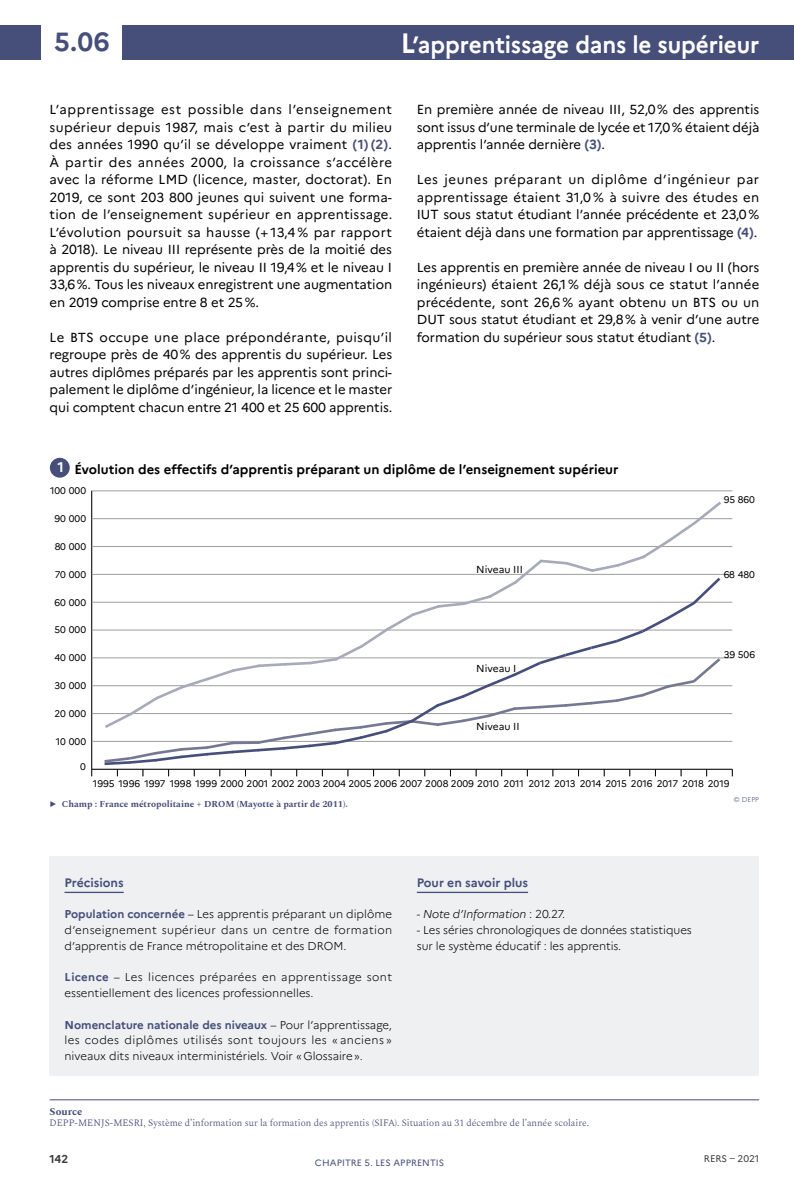
<style>
.page{position:relative;width:794px;height:1191px;background:#fff}
.page>*{position:absolute;margin:0;border:0;box-sizing:border-box;transform-origin:0 0}
.N__page_fiche{font:700 26.25px "Marianne";color:#464e7a}
.Titre_fiche{font:700 23.62px "Marianne";letter-spacing:-.005em;color:#fff;scale:.95 1}
.N__figure{font:700 14px "Marianne";color:#fff}
.texte_courant{font:13.12px/17.5px "Marianne";letter-spacing:-.005em;color:#000;text-align:justify}
.titre_figure{font:700 13.12px "Marianne";color:#000}
.titre_Pour_en_savoir{font:700 12.25px "Marianne";color:#464e7a}
.titre_Précisions{font:700 12.25px "Marianne";color:#464e7a}
.txt_Précisions{font:300 11.38px/15.8px "Marianne";color:#000;text-align:justify}
.t1{font:italic 300 11.38px "Marianne";letter-spacing:-.005em;color:#000}
.t2{font:700 11.38px "Marianne";color:#3c3c3b}
.titre_Source{font:700 10.5px "Spectral";color:#464e7a}
.t3{font:10.15px "Marianne";color:#000}
.t4{font:9.62px "Marianne";color:#000}
.txt_sources{font:300 9.62px "Spectral";color:#464e7a}
.t5{font:9.62px "Marianne";letter-spacing:-.005em;color:#3c3c3b}
.t6{font:700 9.1px "Spectral";color:#464e7a}
.t7{font:9.1px "Marianne";letter-spacing:.01em;color:#464e7a}
.figure_et_tableaux{font:300 7px "Marianne";color:#464e7a}
.s1{font-size:28px}
.s2{font-weight:700;color:#464e7a}
.s3{font-style:normal}
</style>
<div class="page">
<div style="left:0;top:25px;width:794px;height:35px;background:#464e7a"></div>
<div style="left:42px;top:19px;width:80px;height:44px;background:#fff"></div>
<hr style="left:50px;top:1099px;width:709px;height:1px;background:#464e7a">
<div style="left:50px;top:856px;width:709px;height:219px;background:#eef0f2"></div>
<hr style="left:64px;top:891px;width:60px;height:2px;background:#464e7a">
<hr style="left:417px;top:891px;width:111px;height:2px;background:#464e7a">
<div style="left:50px;top:458px;width:20px;height:19px;background:#464e7a;border-radius:50%"></div>
<hr style="left:92px;top:769px;width:640px;height:1px;background:#000">
<hr style="left:91px;top:491px;width:1px;height:278px;background:#000">
<hr style="left:92px;top:741px;width:640px;height:1px;background:#9d9d9c">
<hr style="left:92px;top:713px;width:640px;height:1px;background:#9d9d9c">
<hr style="left:92px;top:685px;width:640px;height:1px;background:#9d9d9c">
<hr style="left:92px;top:657px;width:640px;height:1px;background:#9d9d9c">
<hr style="left:92px;top:630px;width:640px;height:1px;background:#9d9d9c">
<hr style="left:92px;top:602px;width:640px;height:1px;background:#9d9d9c">
<hr style="left:92px;top:574px;width:640px;height:1px;background:#9d9d9c">
<hr style="left:92px;top:546px;width:640px;height:1px;background:#9d9d9c">
<hr style="left:92px;top:518px;width:640px;height:1px;background:#9d9d9c">
<hr style="left:92px;top:490px;width:640px;height:1px;background:#9d9d9c">
<svg style="left:102px;top:501px;width:622px;height:275px"></svg>
<p class="N__page_fiche" style="left:54px;top:26px;width:57px">5.06</p>
<p class="Titre_fiche" style="left:401px;top:30px;width:379px"><span class="s1">L</span>’apprentissage dans le supérieur</p>
<p class="texte_courant" style="left:50px;top:101px;width:344px">L’apprentissage est possible dans l’enseignement supérieur depuis 1987, mais c’est à partir du milieu des années 1990 qu’il se développe vraiment <span class="s2">(1)(2)</span>.<br>À partir des années 2000, la croissance s’accélère avec la réforme LMD (licence, master, doctorat). En 2019, ce sont 203 800 jeunes qui suivent une forma&shy;tion de l’enseignement supérieur en apprentissage.<br>L’évolution poursuit sa hausse (+ 13,4 % par rapport à 2018). Le niveau III représente près de la moitié des apprentis du supérieur, le niveau II 19,4% et le niveau I 33,6%. Tous les niveaux enregistrent une augmentation en 2019 comprise entre 8 et 25%.</p>
<p class="texte_courant" style="left:50px;top:328px;width:344px">Le BTS occupe une place prépondérante, puisqu’il regroupe près de 40% des apprentis du supérieur. Les autres diplômes préparés par les apprentis sont princi&shy;palement le diplôme d’ingénieur, la licence et le master qui comptent chacun entre 21 400 et 25 600 apprentis.</p>
<p class="texte_courant" style="left:417px;top:101px;width:344px">En première année de niveau III, 52,0% des apprentis sont issus d’une terminale de lycée et 17,0% étaient déjà apprentis l’année dernière <span class="s2">(3)</span>.</p>
<p class="texte_courant" style="left:417px;top:171px;width:344px">Les jeunes préparant un diplôme d’ingénieur par apprentissage étaient 31,0 % à suivre des études en IUT sous statut étudiant l’année précédente et 23,0% étaient déjà dans une formation par apprentissage <span class="s2">(4)</span>.</p>
<p class="texte_courant" style="left:417px;top:258px;width:344px">Les apprentis en première année de niveau I ou II (hors ingénieurs) étaient 26,1 % déjà sous ce statut l’année précédente, sont 26,6 % ayant obtenu un BTS ou un DUT sous statut étudiant et 29,8% à venir d’une autre formation du supérieur sous statut étudiant <span class="s2">(5)</span>.</p>
<p class="N__figure" style="left:57px;top:459px;width:8px">1</p>
<p class="titre_figure" style="left:74px;top:461px;width:545px">Évolution des effectifs d’apprentis préparant un diplôme de l’enseignement supérieur</p>
<p class="t4" style="left:50px;top:485px;width:38px">100 000</p>
<p class="t4" style="left:54px;top:513px;width:33px">90 000</p>
<p class="t4" style="left:55px;top:540px;width:33px">80 000</p>
<p class="t4" style="left:55px;top:568px;width:33px">70 000</p>
<p class="t4" style="left:55px;top:596px;width:33px">60 000</p>
<p class="t4" style="left:55px;top:624px;width:33px">50 000</p>
<p class="t4" style="left:54px;top:652px;width:33px">40 000</p>
<p class="t4" style="left:55px;top:680px;width:33px">30 000</p>
<p class="t4" style="left:55px;top:707px;width:33px">20 000</p>
<p class="t4" style="left:56px;top:735px;width:32px">10 000</p>
<p class="t4" style="left:80px;top:760px;width:7px">0</p>
<p class="t3" style="left:476px;top:563px;width:48px">Niveau III</p>
<p class="t3" style="left:476px;top:662px;width:42px">Niveau I</p>
<p class="t3" style="left:476px;top:720px;width:45px">Niveau II</p>
<p class="t4" style="left:723px;top:493px;width:33px">95 860</p>
<p class="t4" style="left:723px;top:569px;width:33px">68 480</p>
<p class="t4" style="left:723px;top:648px;width:33px">39 506</p>
<p class="t4" style="left:93px;top:777px;width:638px">1995 1996 1997 1998 1999 2000 2001 2002 2003 2004 2005 2006 2007 2008 2009 2010 2011 2012 2013 2014 2015 2016 2017 2018 2019</p>
<p class="t6" style="left:50px;top:797px;width:300px">▶ Champ : France métropolitaine + DROM (Mayotte à partir de 2011).</p>
<p class="figure_et_tableaux" style="left:734px;top:795px;width:27px">© DEPP</p>
<p class="titre_Précisions" style="left:64px;top:875px;width:61px">Précisions</p>
<p class="txt_Précisions" style="left:64px;top:906px;width:329px"><span class="s2">Population concernée</span> – Les apprentis préparant un diplôme d’enseignement supérieur dans un centre de formation d’apprentis de France métropolitaine et des DROM.</p>
<p class="txt_Précisions" style="left:64px;top:969px;width:329px"><span class="s2">Licence</span> – Les licences préparées en apprentissage sont essentiellement des licences professionnelles.</p>
<p class="txt_Précisions" style="left:64px;top:1016px;width:329px"><span class="s2">Nomenclature nationale des niveaux</span> – Pour l’apprentissage, les codes diplômes utilisés sont toujours les « anciens » niveaux dits niveaux interministériels. Voir «Glossaire».</p>
<p class="titre_Pour_en_savoir" style="left:417px;top:875px;width:113px">Pour en savoir plus</p>
<p class="t1" style="left:417px;top:907px;width:150px"><span class="s3">-</span> Note d’Information <span class="s3">: 20.27.</span></p>
<p class="txt_Précisions" style="left:417px;top:922px;width:276px">- Les séries chronologiques de données statistiques sur le système éducatif : les apprentis.</p>
<p class="titre_Source" style="left:50px;top:1103px;width:34px">Source</p>
<p class="txt_sources" style="left:50px;top:1116px;width:541px">DEPP-MENJS-MESRI, Système d’information sur la formation des apprentis (SIFA). Situation au 31 décembre de l’année scolaire.</p>
<p class="t2" style="left:50px;top:1152px;width:20px">142</p>
<p class="t7" style="left:315px;top:1157px;width:85px">CHAPITRE 5. Les appre</p>
<p class="t7" style="left:422px;top:1157px;width:23px">ntis</p>
<p class="t5" style="left:704px;top:1153px;width:57px">RERS – 2021</p>
</div>
